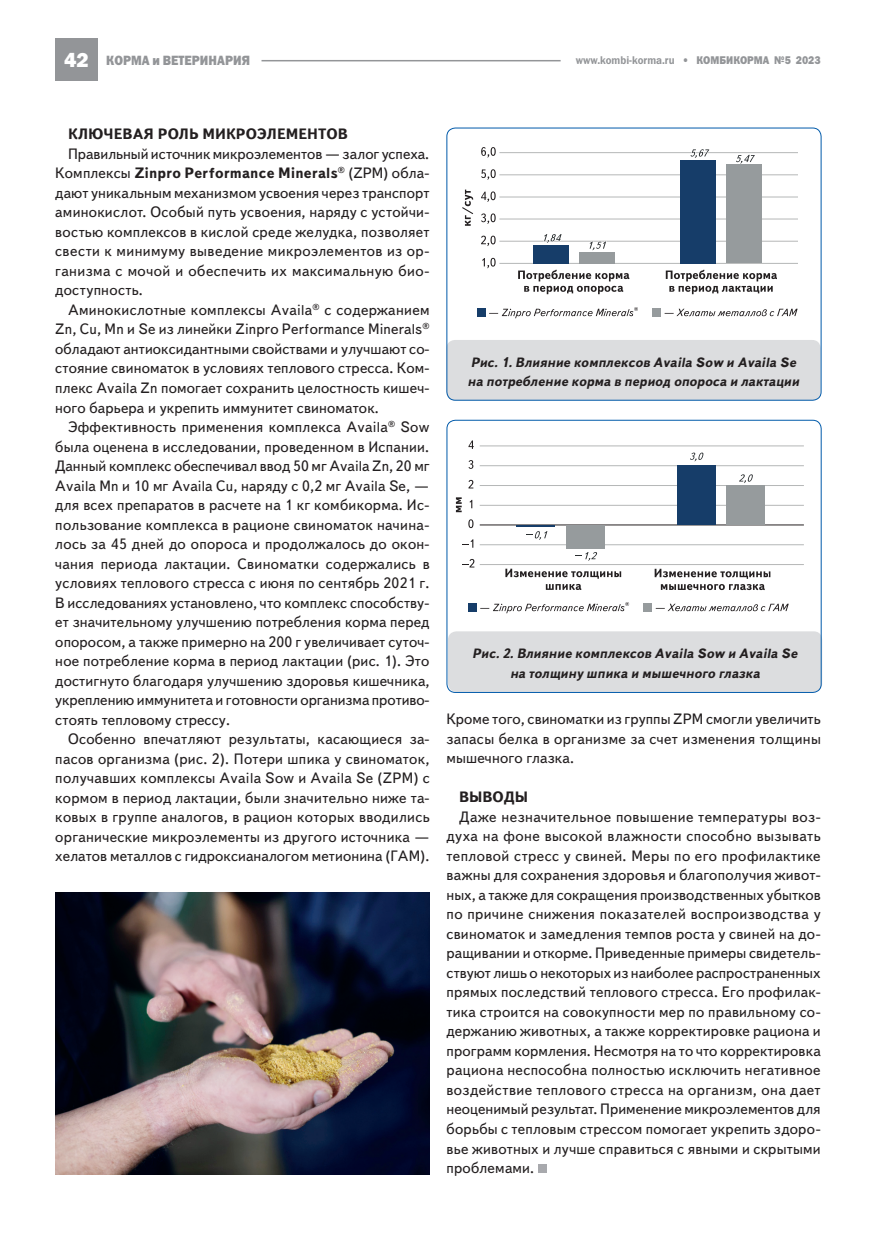
<style>
.page{position:relative;width:893px;height:1234px;background:#fff}
.page>*{position:absolute;margin:0;border:0;box-sizing:border-box;transform-origin:0 0}
.t1{font:800 21px "Franklin Gothic";color:#fff}
.Osnovnoy_text-10-13{font:15px/19.5px "Text Book C";letter-spacing:.01em;color:#231f20;text-align:justify}
.Osnovnoy_text-10-13-2{font:700 15px "Text Book C";letter-spacing:.005em;color:#231f20}
.Podrisunochnaya_podp{font:italic 700 13.5px "Text Book C";color:#231f20}
.Zagolovok{font:13.5px "Franklin Gothic Heavy C";color:#939598;scale:.9 1}
.Zagolovok-2{font:11.25px "Franklin Gothic Demi C";color:#939598;scale:.9 1}
.Zagolovok-3{font:11.25px "Franklin Gothic Heavy C";color:#939598;scale:.9 1}
.s1{font-family:"Franklin Gothic Heavy C"}
.s2{font-weight:700}
</style>
<div class="page">
<div style="left:55px;top:39px;width:43px;height:42px;background:#939598"></div>
<hr style="left:261px;top:60px;width:300px;height:1px;background:#939598">
<div style="left:538px;top:1163px;width:9px;height:9px;background:#a8a9ad"></div>
<div style="left:446px;top:340px;width:375px;height:60px;background:#dcdddf;border-radius:9px"></div>
<hr style="left:500px;top:241px;width:298px;height:1px;background:#b5b7b7">
<hr style="left:500px;top:219px;width:298px;height:1px;background:#b5b7b7">
<hr style="left:500px;top:197px;width:298px;height:1px;background:#b5b7b7">
<hr style="left:500px;top:174px;width:298px;height:1px;background:#b5b7b7">
<hr style="left:500px;top:152px;width:298px;height:1px;background:#b5b7b7">
<hr style="left:500px;top:263px;width:298px;height:1px;background:#b5b7b7">
<div style="left:533px;top:245px;width:36px;height:18px;background:#163d69"></div>
<div style="left:579px;top:252px;width:36px;height:11px;background:#969b9d"></div>
<div style="left:680px;top:160px;width:36px;height:103px;background:#163d69"></div>
<div style="left:726px;top:164px;width:35px;height:99px;background:#969b9d"></div>
<svg style="left:689px;top:149px;width:22px;height:9px"></svg>
<svg style="left:543px;top:234px;width:20px;height:9px"></svg>
<svg style="left:735px;top:153px;width:21px;height:11px"></svg>
<svg style="left:588px;top:240px;width:20px;height:11px"></svg>
<svg style="left:482px;top:258px;width:14px;height:10px"></svg>
<svg style="left:481px;top:235px;width:15px;height:11px"></svg>
<svg style="left:481px;top:213px;width:15px;height:11px"></svg>
<svg style="left:481px;top:191px;width:15px;height:11px"></svg>
<svg style="left:481px;top:169px;width:15px;height:11px"></svg>
<svg style="left:481px;top:147px;width:15px;height:10px"></svg>
<svg style="left:518px;top:270px;width:111px;height:24px"></svg>
<svg style="left:666px;top:270px;width:111px;height:24px"></svg>
<svg style="left:462px;top:189px;width:11px;height:37px"></svg>
<div style="left:477px;top:308px;width:8px;height:9px;background:#163d69"></div>
<div style="left:652px;top:308px;width:8px;height:9px;background:#969b9d"></div>
<svg style="left:664px;top:309px;width:134px;height:7px"></svg>
<svg style="left:489px;top:307px;width:149px;height:11px"></svg>
<hr style="left:480px;top:564px;width:323px;height:1px;background:#b5b7b7">
<hr style="left:480px;top:544px;width:323px;height:1px;background:#b5b7b7">
<hr style="left:480px;top:505px;width:323px;height:1px;background:#b5b7b7">
<hr style="left:480px;top:485px;width:323px;height:1px;background:#b5b7b7">
<hr style="left:480px;top:465px;width:323px;height:1px;background:#b5b7b7">
<hr style="left:480px;top:445px;width:323px;height:1px;background:#b5b7b7">
<hr style="left:480px;top:524px;width:323px;height:1px;background:#231f20">
<hr style="left:516px;top:525px;width:39px;height:2px;background:#163d69">
<div style="left:677px;top:465px;width:39px;height:60px;background:#163d69"></div>
<div style="left:566px;top:525px;width:38px;height:23px;background:#969b9d"></div>
<div style="left:726px;top:485px;width:39px;height:40px;background:#969b9d"></div>
<svg style="left:462px;top:559px;width:12px;height:8px"></svg>
<svg style="left:462px;top:539px;width:11px;height:8px"></svg>
<svg style="left:468px;top:519px;width:5px;height:9px"></svg>
<svg style="left:469px;top:499px;width:3px;height:9px"></svg>
<svg style="left:468px;top:480px;width:5px;height:8px"></svg>
<svg style="left:468px;top:460px;width:5px;height:9px"></svg>
<svg style="left:468px;top:440px;width:6px;height:9px"></svg>
<svg style="left:505px;top:568px;width:116px;height:10px"></svg>
<svg style="left:546px;top:584px;width:35px;height:6px"></svg>
<svg style="left:655px;top:568px;width:115px;height:10px"></svg>
<svg style="left:661px;top:584px;width:104px;height:6px"></svg>
<div style="left:468px;top:603px;width:9px;height:8px;background:#163d69"></div>
<div style="left:643px;top:603px;width:9px;height:8px;background:#969b9d"></div>
<svg style="left:656px;top:603px;width:133px;height:8px"></svg>
<svg style="left:480px;top:602px;width:149px;height:11px"></svg>
<svg style="left:456px;top:497px;width:6px;height:15px"></svg>
<svg style="left:690px;top:452px;width:14px;height:10px"></svg>
<svg style="left:739px;top:474px;width:14px;height:9px"></svg>
<svg style="left:526px;top:531px;width:22px;height:9px"></svg>
<svg style="left:575px;top:552px;width:22px;height:9px"></svg>
<div style="left:448px;top:631px;width:374px;height:60px;background:#dcdddf;border-radius:9px"></div>
<div style="left:447px;top:420px;width:374px;height:272px;border:1px solid #015aaa;border-radius:9px"></div>
<img style="left:56px;top:892px;width:373px;height:281px">
<div style="left:446px;top:128px;width:375px;height:272px;border:1px solid #015aaa;border-radius:9px"></div>
<p class="t1" style="left:64px;top:46px;width:26px">42</p>
<p class="Zagolovok" style="left:106px;top:53px;width:161px">корма и ВЕТЕРИНАРИЯ</p>
<p class="Zagolovok-2" style="left:576px;top:54px;width:144px">www.kombi-korma.ru <span class="s1">• КОМ</span></p>
<p class="Zagolovok-3" style="left:719px;top:54px;width:25px">БИКОРМА</p>
<p class="Zagolovok-3" style="left:774px;top:54px;width:53px">№5 2023</p>
<p class="Osnovnoy_text-10-13-2" style="left:68px;top:125px;width:281px">Ключевая роль микроэлементов</p>
<p class="Osnovnoy_text-10-13" style="left:55px;top:144px;width:376px;text-indent:13px">Правильный источник микроэлементов — залог успеха.<br>Комплексы <span class="s2">Zinpro Performance Minerals</span><sup>®</sup> (ZPM) обла&shy;дают уникальным механизмом усвоения через транспорт аминокислот. Особый путь усвоения, наряду с устойчи&shy;востью комплексов в кислой среде желудка, позволяет свести к минимуму выведение микроэлементов из ор&shy;ганизма с мочой и обеспечить их максимальную био-</p>
<p class="Osnovnoy_text-10-13" style="left:55px;top:281px;width:89px">доступность.</p>
<p class="Osnovnoy_text-10-13" style="left:55px;top:300px;width:376px;text-indent:13px">Аминокислотные комплексы Availa<sup>®</sup> с содержанием Zn, Cu, Mn и Se из линейки Zinpro Performance Minerals<sup>® </sup>обладают антиоксидантными свойствами и улучшают со&shy;стояние свиноматок в условиях теплового стресса. Ком&shy;плекс Availa Zn помогает сохранить целостность кишеч&shy;ного барьера и укрепить иммунитет свиноматок.</p>
<p class="Osnovnoy_text-10-13" style="left:55px;top:417px;width:376px;text-indent:13px">Эффективность применения комплекса Availa<sup>®</sup> Sow была оценена в исследовании, проведенном в Испании.<br>Данный комплекс обеспечивал ввод 50 мг Availa Zn, 20 мг</p>
<p class="Osnovnoy_text-10-13" style="left:55px;top:476px;width:376px">Availa Mn и 10 мг Availa Cu, наряду с 0,2 мг Availa Se, —</p>
<p class="Osnovnoy_text-10-13" style="left:55px;top:495px;width:376px">для всех препаратов в расчете на 1 кг комбикорма. Ис&shy;пользование комплекса в рационе свиноматок начина&shy;лось за 45 дней до опороса и продолжалось до окон&shy;чания периода лактации. Свиноматки содержались в условиях теплового стресса с июня по сентябрь 2021 г.<br>В исследованиях установлено, что комплекс способству&shy;ет значительному улучшению потребления корма перед опоросом, а также примерно на 200 г увеличивает суточ&shy;ное потребление корма в период лактации (рис. 1). Это достигнуто благодаря улучшению здоровья кишечника, укреплению иммунитета и готовности организма противо&shy;стоять тепловому стрессу.</p>
<p class="Osnovnoy_text-10-13" style="left:55px;top:729px;width:376px;text-indent:13px">Особенно впечатляют результаты, касающиеся за&shy;пасов организма (рис. 2). Потери шпика у свиноматок, получавших комплексы Availa Sow и Availa Se (ZPM) с кормом в период лактации, были значительно ниже та&shy;ковых в группе аналогов, в рацион которых вводились органические микроэлементы из другого источника — хелатов металлов с гидроксианалогом метионина (ГАМ).</p>
<p class="Podrisunochnaya_podp" style="left:471px;top:354px;width:330px">Рис.1.Влияние комплексов Availa Sow и Availa Se</p>
<p class="Podrisunochnaya_podp" style="left:468px;top:374px;width:336px">на потребление корма в период опороса и лактации</p>
<p class="Podrisunochnaya_podp" style="left:472px;top:645px;width:330px">Рис.2.Влияние комплексов Availa Sow и Availa Se</p>
<p class="Podrisunochnaya_podp" style="left:510px;top:665px;width:254px">на толщину шпика и мышечного глазка</p>
<p class="Osnovnoy_text-10-13" style="left:446px;top:709px;width:376px">Кроме того, свиноматки из группы ZPM смогли увеличить запасы белка в организме за счет изменения толщины мышечного глазка.</p>
<p class="Osnovnoy_text-10-13-2" style="left:459px;top:788px;width:70px">Выводы</p>
<p class="Osnovnoy_text-10-13" style="left:446px;top:806px;width:376px;text-indent:13px">Даже незначительное повышение температуры воз&shy;духа на фоне высокой влажности способно вызывать тепловой стресс у свиней. Меры по его профилактике важны для сохранения здоровья и благополучия живот&shy;ных, а также для сокращения производственных убытков по причине снижения показателей воспроизводства у свиноматок и замедления темпов роста у свиней на до&shy;ращивании и откорме. Приведенные примеры свидетель&shy;ствуют лишь о некоторых из наиболее распространенных прямых последствий теплового стресса. Его профилак&shy;тика строится на совокупности мер по правильному со&shy;держанию животных, а также корректировке рациона и программ кормления. Несмотря на то что корректировка рациона неспособна полностью исключить негативное воздействие теплового стресса на организм, она дает неоценимый результат. Применение микроэлементов для борьбы с тепловым стрессом помогает укрепить здоро&shy;вье животных и лучше справиться с явными и скрытыми проблемами.</p>
</div>
